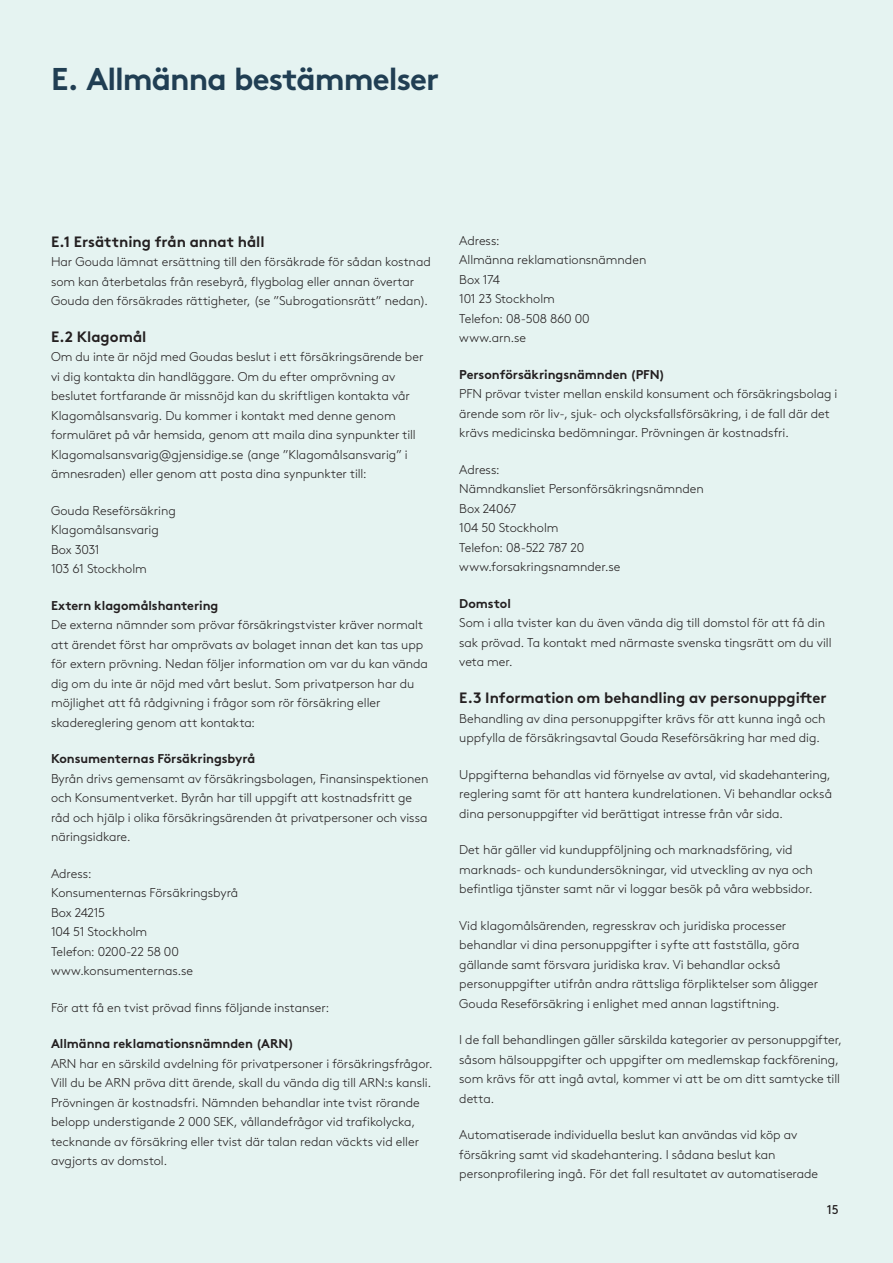
<style>
.page{position:relative;width:893px;height:1263px;background:#e5f3f1}
.page>*{position:absolute;margin:0;border:0;box-sizing:border-box;transform-origin:0 0}
.t1{font:700 31.5px "Gjen Brown OT";letter-spacing:-.03em;color:#203e53}
.t2{font:15px "Gjen Brown OT Bold Alt";color:#231f20}
.t3{font:300 12.75px/19.5px "Gjen Brown OT";color:#231f20}
.t4{font:700 12.75px "Gjen Brown OT";letter-spacing:-.005em;color:#231f20}
.t5{font:12.75px "Gjen Brown OT";color:#231f20}
</style>
<div class="page">
<h1 class="t1" style="left:51px;top:54px;width:390px">E. Allmänna bestämmelser</h1>
<p class="t2" style="left:51px;top:229px;width:215px">E.1 Ersättning från annat håll</p>
<p class="t3" style="left:51px;top:251px;width:381px">Har Gouda lämnat ersättning till den försäkrade för sådan kostnad som kan återbetalas från resebyrå, flygbolag eller annan övertar<br>Gouda den försäkrades rättigheter, (se ”Subrogationsrätt” nedan).</p>
<p class="t2" style="left:51px;top:324px;width:97px">E.2 Klagomål</p>
<p class="t3" style="left:51px;top:346px;width:374px">Om du inte är nöjd med Goudas beslut i ett försäkringsärende ber vi dig kontakta din handläggare. Om du efter omprövning av beslutet fortfarande är missnöjd kan du skriftligen kontakta vår Klagomålsansvarig. Du kommer i kontakt med denne genom formuläret på vår hemsida, genom att maila dina synpunkter till Klagomalsansvarig@gjensidige.se (ange ”Klagomålsansvarig” i ämnesraden) eller genom att posta dina synpunkter till:</p>
<p class="t3" style="left:51px;top:499px;width:126px">Gouda Reseförsäkring<br>Klagomålsansvarig<br>Box 3031<br>103 61 Stockholm</p>
<p class="t4" style="left:51px;top:595px;width:169px">Extern klagomålshantering</p>
<p class="t3" style="left:51px;top:614px;width:378px">De externa nämnder som prövar försäkringstvister kräver normalt att ärendet först har omprövats av bolaget innan det kan tas upp för extern prövning. Nedan följer information om var du kan vända dig om du inte är nöjd med vårt beslut. Som privatperson har du möjlighet att få rådgivning i frågor som rör försäkring eller skadereglering genom att kontakta:</p>
<p class="t4" style="left:51px;top:748px;width:206px">Konsumenternas Försäkringsbyrå</p>
<p class="t3" style="left:51px;top:767px;width:379px">Byrån drivs gemensamt av försäkringsbolagen, Finansinspektionen och Konsumentverket. Byrån har till uppgift att kostnadsfritt ge råd och hjälp i olika försäkringsärenden åt privatpersoner och vissa näringsidkare.</p>
<p class="t3" style="left:51px;top:862px;width:189px">Adress:<br>Konsumenternas Försäkringsbyrå<br>Box 24215<br>104 51 Stockholm<br>Telefon: 0200-22 58 00 www.konsumenternas.se</p>
<p class="t3" style="left:51px;top:996px;width:280px">För att få en tvist prövad finns följande instanser:</p>
<p class="t4" style="left:51px;top:1033px;width:244px">Allmänna reklamationsnämnden (ARN)</p>
<p class="t3" style="left:51px;top:1052px;width:383px">ARN har en särskild avdelning för privatpersoner i försäkringsfrågor.<br>Vill du be ARN pröva ditt ärende, skall du vända dig till ARN:s kansli.<br>Prövningen är kostnadsfri. Nämnden behandlar inte tvist rörande belopp understigande 2 000 SEK, vållandefrågor vid trafikolycka, tecknande av försäkring eller tvist där talan redan väckts vid eller avgjorts av domstol.</p>
<p class="t3" style="left:459px;top:230px;width:189px">Adress:<br>Allmänna reklamationsnämnden<br>Box 174<br>101 23 Stockholm<br>Telefon: 08-508 860 00 www.arn.se</p>
<p class="t4" style="left:459px;top:364px;width:207px">Personförsäkringsnämnden (PFN)</p>
<p class="t3" style="left:459px;top:383px;width:380px">PFN prövar tvister mellan enskild konsument och försäkringsbolag i ärende som rör liv-, sjuk- och olycksfallsförsäkring, i de fall där det krävs medicinska bedömningar. Prövningen är kostnadsfri.</p>
<p class="t3" style="left:459px;top:459px;width:246px">Adress:<br>Nämndkansliet Personförsäkringsnämnden<br>Box 24067<br>104 50 Stockholm<br>Telefon: 08-522 787 20 www.forsakringsnamnder.se</p>
<p class="t4" style="left:459px;top:593px;width:53px">Domstol</p>
<p class="t3" style="left:459px;top:612px;width:374px">Som i alla tvister kan du även vända dig till domstol för att få din sak prövad. Ta kontakt med närmaste svenska tingsrätt om du vill veta mer.</p>
<p class="t2" style="left:459px;top:686px;width:369px">E.3 Information om behandling av personuppgifter</p>
<p class="t3" style="left:459px;top:707px;width:368px">Behandling av dina personuppgifter krävs för att kunna ingå och uppfylla de försäkringsavtal Gouda Reseförsäkring har med dig.</p>
<p class="t3" style="left:459px;top:763px;width:374px;text-align:justify">Uppgifterna behandlas vid förnyelse av avtal, vid skadehantering, reglering samt för att hantera kundrelationen. Vi behandlar också dina personuppgifter vid berättigat intresse från vår sida.</p>
<p class="t3" style="left:459px;top:839px;width:355px">Det här gäller vid kunduppföljning och marknadsföring, vid marknads- och kundundersökningar, vid utveckling av nya och befintliga tjänster samt när vi loggar besök på våra webbsidor.</p>
<p class="t3" style="left:459px;top:914px;width:360px">Vid klagomålsärenden, regresskrav och juridiska processer behandlar vi dina personuppgifter i syfte att fastställa, göra gällande samt försvara juridiska krav. Vi behandlar också personuppgifter utifrån andra rättsliga förpliktelser som åligger Gouda Reseförsäkring i enlighet med annan lagstiftning.</p>
<p class="t3" style="left:459px;top:1029px;width:384px">I de fall behandlingen gäller särskilda kategorier av personuppgifter, såsom hälsouppgifter och uppgifter om medlemskap fackförening, som krävs för att ingå avtal, kommer vi att be om ditt samtycke till detta.</p>
<p class="t3" style="left:459px;top:1124px;width:360px">Automatiserade individuella beslut kan användas vid köp av försäkring samt vid skadehantering. I sådana beslut kan personprofilering ingå. För det fall resultatet av automatiserade</p>
<p class="t5" style="left:827px;top:1200px;width:14px">15</p>
</div>
